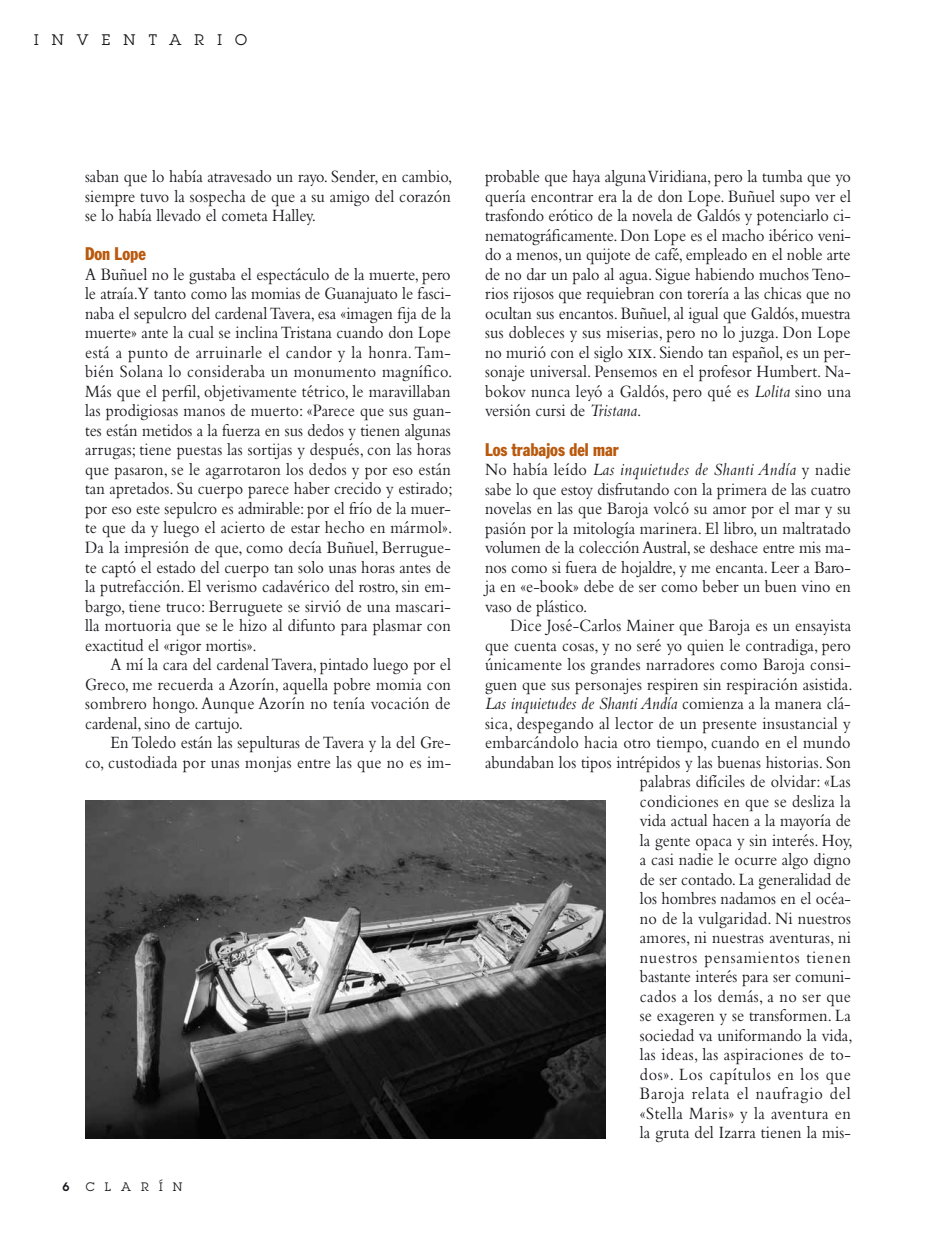
<style>
.page{position:relative;width:936px;height:1234px;background:#fff}
.page>*{position:absolute;margin:0;border:0;box-sizing:border-box;transform-origin:0 0}
.t1{font:18px/19.5px "Bembo Std";letter-spacing:.01em;color:#1a171c;text-align:justify;scale:.9 1}
.t2{font:condensed 18px "Franklin Gothic Std";color:#b9590d;scale:.9 1}
.t3{font:15px "Lubalin Graph Std";letter-spacing:.88em;color:#1a171c}
.t4{font:12px "Lubalin Graph Std";letter-spacing:.85em;color:#1a171c}
.t5{font:600 12px "Lubalin Graph Std";color:#1a171c}
.s1{font-size:19.5px}
.s2{font-style:italic}
</style>
<div class="page">
<img style="left:85px;top:800px;width:520px;height:337px">
<p class="t3" style="left:34px;top:30px;width:214px">INVENTARIO</p>
<p class="t1" style="left:85px;top:166px;width:409px">saban que lo había atravesado un rayo. Sender, en cambio, siempre tuvo la sospecha de que a su amigo del corazón se lo había llevado el cometa Halley.</p>
<p class="t2" style="left:85px;top:243px;width:69px">Don Lope</p>
<p class="t1" style="left:85px;top:264px;width:410px">A Buñuel no le gustaba el espectáculo de la muerte, pero le atraía.Y tanto como las momias de Guanajuato le fasci&shy;naba el sepulcro del cardenal Tavera, esa «imagen fija de la muerte» ante la cual se inclina Tristana cuando don Lope está a punto de arruinarle el candor y la honra. Tam&shy;bién Solana lo consideraba un monumento magnífico.<br>Más que el perfil, objetivamente tétrico, le maravillaban las prodigiosas manos de muerto: «Parece que sus guan&shy;tes están metidos a la fuerza en sus dedos y tienen algunas arrugas; tiene puestas las sortijas y después, con las horas que pasaron, se le agarrotaron los dedos y por eso están tan apretados. Su cuerpo parece haber crecido y estirado; por eso este sepulcro es admirable: por el frío de la muer&shy;te que da y luego el acierto de estar hecho en mármol».<br>Da la impresión de que, como decía Buñuel, Berrugue&shy;te captó el estado del cuerpo tan solo unas horas antes de la putrefacción. El verismo cadavérico del rostro, sin em&shy;bargo, tiene truco: Berruguete se sirvió de una mascari&shy;lla mortuoria que se le hizo al difunto para plasmar con exactitud el «rigor mortis».</p>
<p class="t1" style="left:85px;top:654px;width:408px;text-indent:26px">A mí la cara del cardenal Tavera, pintado luego por el Greco, me recuerda a Azorín, aquella pobre momia con sombrero hongo. Aunque Azorín no tenía vocación de cardenal, sino de cartujo.</p>
<p class="t1" style="left:85px;top:732px;width:408px;text-align:right">En Toledo están las sepulturas de Tavera y la del Gre-<br>co, custodiada por unas monjas entre las que no es im-</p>
<p class="t5" style="left:62px;top:1178px;width:8px">6</p>
<p class="t4" style="left:86px;top:1179px;width:98px">CLARÍN</p>
<p class="t1" style="left:485px;top:166px;width:408px">probable que haya alguna Viridiana, pero la tumba que yo quería encontrar era la de don Lope. Buñuel supo ver el trasfondo erótico de la novela de Galdós y potenciarlo ci&shy;nematográficamente. Don Lope es el macho ibérico veni&shy;do a menos, un quijote de café, empleado en el noble arte de no dar un palo al agua. Sigue habiendo muchos Teno&shy;rios rijosos que requiebran con torería a las chicas que no ocultan sus encantos. Buñuel, al igual que Galdós, muestra sus dobleces y sus miserias, pero no lo juzga. Don Lope no murió con el siglo <span class="s1">xix</span>. Siendo tan español, es un per&shy;sonaje universal. Pensemos en el profesor Humbert. Na&shy;bokov nunca leyó a Galdós, pero qué es <span class="s2">Lolita</span> sino una versión cursi de <span class="s2">Tristana</span>.</p>
<p class="t2" style="left:485px;top:438px;width:150px">Los trabajos del mar</p>
<p class="t1" style="left:485px;top:459px;width:408px">No había leído <span class="s2">Las inquietudes de Shanti Andía</span> y nadie sabe lo que estoy disfrutando con la primera de las cuatro novelas en las que Baroja volcó su amor por el mar y su pasión por la mitología marinera. El libro, un maltratado volumen de la colección Austral, se deshace entre mis ma&shy;nos como si fuera de hojaldre, y me encanta. Leer a Baro&shy;ja en «e-book» debe de ser como beber un buen vino en vaso de plástico.</p>
<p class="t1" style="left:485px;top:615px;width:410px;text-align:right">Dice José-Carlos Mainer que Baroja es un ensayista que cuenta cosas, y no seré yo quien le contradiga, pero únicamente los grandes narradores como Baroja consi&shy;guen que sus personajes respiren sin respiración asistida.<br><span class="s2">Las inquietudes de Shanti Andía</span> comienza a la manera clá&shy;sica, despegando al lector de un presente insustancial y embarcándolo hacia otro tiempo, cuando en el mundo abundaban los tipos intrépidos y las buenas historias. Son palabras difíciles de olvidar: «Las<br>condiciones en que se desliza la<br>vida actual hacen a la mayoría de<br>la gente opaca y sin interés. Hoy,<br>a casi nadie le ocurre algo digno<br>de ser contado. La generalidad de<br>los hombres nadamos en el océa-<br>no de la vulgaridad. Ni nuestros<br>amores, ni nuestras aventuras, ni<br>nuestros pensamientos tienen<br>bastante interés para ser comuni-<br>cados a los demás, a no ser que<br>se exageren y se transformen. La<br>sociedad va uniformando la vida,<br>las ideas, las aspiraciones de to-<br>dos». Los capítulos en los que<br>Baroja relata el naufragio del<br>«Stella Maris» y la aventura en<br>la gruta del Izarra tienen la mis-</p>
</div>
